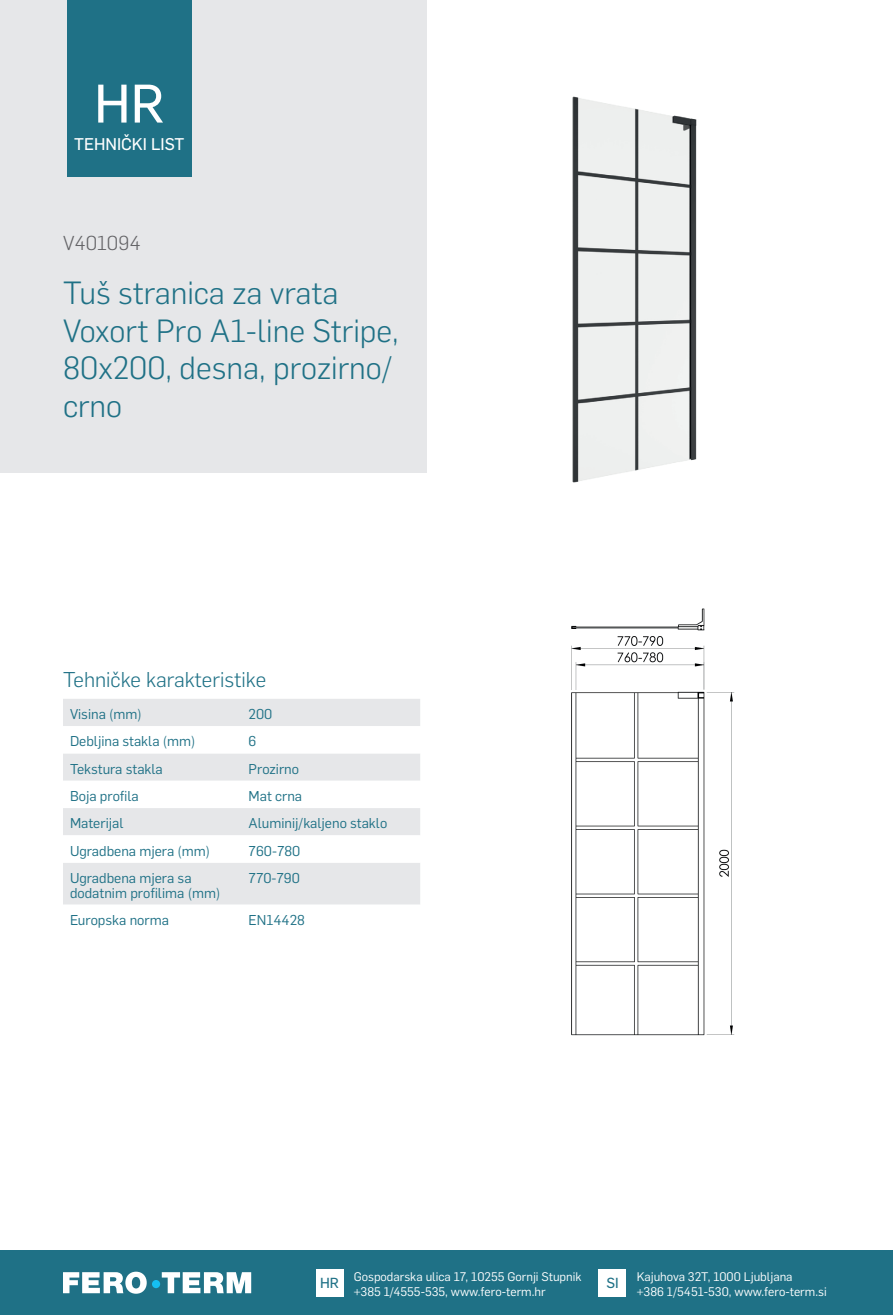
<style>
.page{position:relative;width:893px;height:1315px;background:#fff}
.page>*{position:absolute;margin:0;border:0;box-sizing:border-box;transform-origin:0 0}
.t1{font:53.2px "Flama Basic";color:#fff}
.t2{font:300 31.5px/37.8px "Flama";color:#1f7186}
.t3{font:300 21px "Flama";color:#1f7186}
.t4{font:300 19.78px "Flama";color:#636366}
.t5{font:16.62px "Flama Basic";color:#fff}
.t6{font:14.35px "Flama Basic";color:#1f7186}
.t7{font:14px/14.7px "Flama";color:#1f7186}
.t8{font:12.25px/15.8px "Flama";color:#fff}
</style>
<div class="page">
<div style="left:0;top:1250px;width:893px;height:65px;background:#1f7186"></div>
<div style="left:316px;top:1269px;width:27px;height:27px;background:#fff"></div>
<div style="left:599px;top:1269px;width:27px;height:27px;background:#fff"></div>
<svg style="left:63px;top:1271px;width:188px;height:22px"></svg>
<div style="left:152px;top:1280px;width:8px;height:8px;background:#15c0f2;border-radius:50%"></div>
<div style="left:0;top:0;width:427px;height:472px;background:#e6e7e9"></div>
<img style="left:572px;top:96px;width:125px;height:387px">
<img style="left:571px;top:608px;width:164px;height:428px">
<div style="left:67px;top:0;width:124px;height:177px;background:#1f7186"></div>
<div style="left:63px;top:699px;width:357px;height:27px;background:#e6e7e9"></div>
<svg style="left:63px;top:754px;width:357px;height:151px;fill:#e6e7e9"></svg>
<h1 class="t1" style="left:94px;top:66px;width:72px">HR</h1>
<p class="t5" style="left:74px;top:132px;width:112px">TEHNIČKI LIST</p>
<h3 class="t4" style="left:63px;top:229px;width:79px">V401094</h3>
<h2 class="t2" style="left:63px;top:272px;width:337px">Tuš stranica za vrata<br>Voxort Pro A1-line Stripe,<br>80x200, desna, prozirno/ crno</h2>
<h3 class="t3" style="left:63px;top:665px;width:205px">Tehničke karakteristike</h3>
<p class="t7" style="left:70px;top:706px;width:73px">Visina (mm)</p>
<p class="t7" style="left:249px;top:706px;width:25px">200</p>
<p class="t7" style="left:70px;top:733px;width:127px">Debljina stakla (mm)</p>
<p class="t7" style="left:249px;top:733px;width:9px">6</p>
<p class="t7" style="left:70px;top:760px;width:94px">Tekstura stakla</p>
<p class="t7" style="left:249px;top:760px;width:52px">Prozirno</p>
<p class="t7" style="left:70px;top:788px;width:70px">Boja profila</p>
<p class="t7" style="left:249px;top:788px;width:55px">Mat crna</p>
<p class="t7" style="left:70px;top:815px;width:55px">Materijal</p>
<p class="t7" style="left:249px;top:815px;width:140px">Aluminij/kaljeno staklo</p>
<p class="t7" style="left:70px;top:842px;width:142px">Ugradbena mjera (mm)</p>
<p class="t7" style="left:249px;top:842px;width:53px">760-780</p>
<p class="t7" style="left:70px;top:869px;width:152px">Ugradbena mjera sa dodatnim profilima (mm)</p>
<p class="t7" style="left:249px;top:869px;width:53px">770-790</p>
<p class="t7" style="left:70px;top:911px;width:100px">Europska norma</p>
<p class="t7" style="left:249px;top:911px;width:58px">EN14428</p>
<p class="t6" style="left:320px;top:1272px;width:20px">HR</p>
<p class="t8" style="left:637px;top:1267px;width:191px">Kajuhova 32T, 1000 Ljubljana<br>+386 1/5451-530, www.fero-term.si</p>
<p class="t8" style="left:354px;top:1267px;width:229px">Gospodarska ulica 17, 10255 Gornji Stupnik +385 1/4555-535, www.fero-term.hr</p>
<p class="t6" style="left:606px;top:1272px;width:14px">SI</p>
</div>
